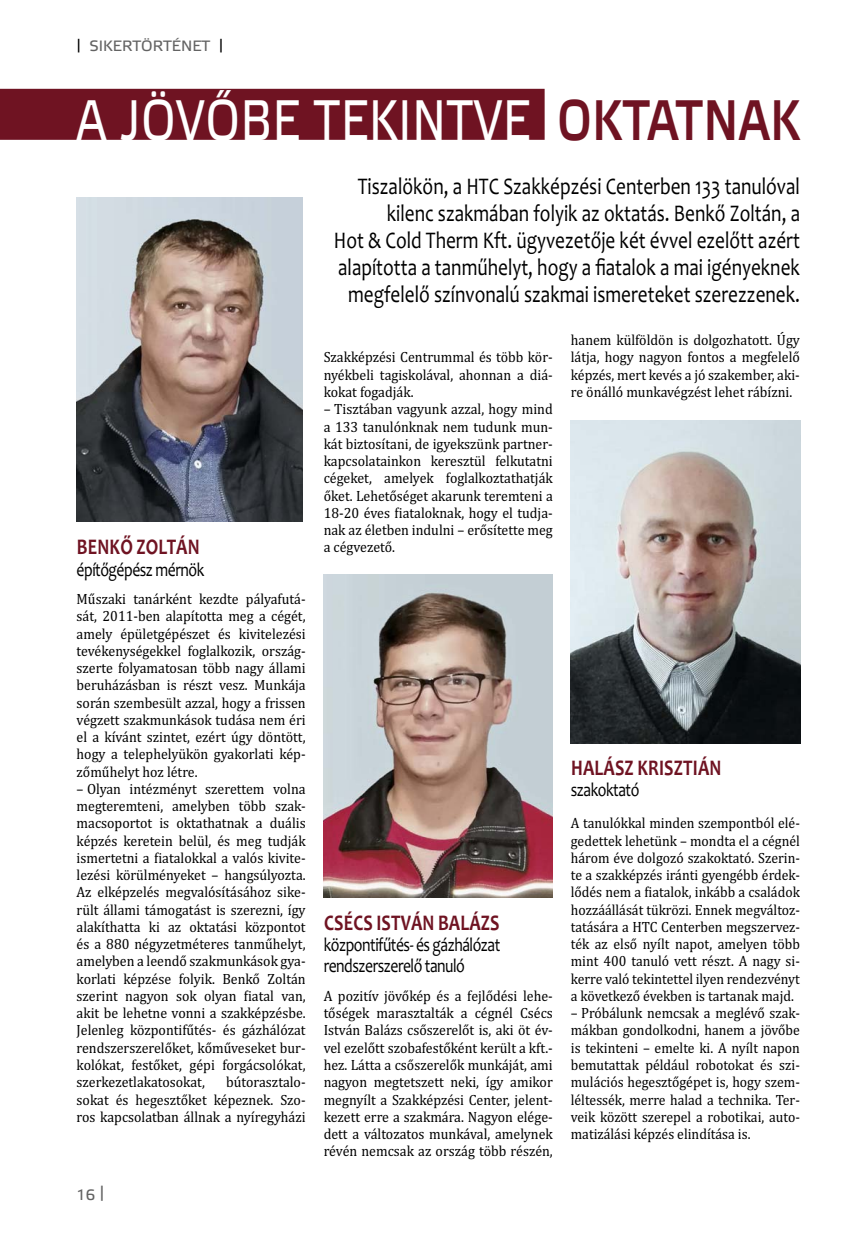
<style>
.page{position:relative;width:851px;height:1242px;background:#fff}
.page>*{position:absolute;margin:0;border:0;box-sizing:border-box;transform-origin:0 0}
.t1{font:57px "Etelka Text Pro";letter-spacing:.02em;color:#fff;scale:.78 1}
.t2{font:24px/27px "Candara";color:#000;text-align:right;scale:.8 1}
.t3{font:700 22.5px "Candara";letter-spacing:.01em;color:#6f1322;scale:.8 1}
.t4{font:19.5px/21px "Candara";letter-spacing:-.03em;color:#000;scale:.8 1}
.t5{font:15px/17.2px "Cambria";color:#000;text-align:justify;scale:.93 1}
.t6{font:15px/17.2px "Cambria";color:#000;text-align:justify;scale:.92 1}
.t7{font:15px "Etelka Text Pro";color:#636363}
.s1{font-size:13.5px;color:#000}
.s2{font-family:"Etelka Medium Pro";color:#6f1322}
</style>
<div class="page">
<div style="left:0;top:89px;width:544px;height:51px;background:#6f1322"></div>
<img style="left:77px;top:198px;width:225px;height:323px">
<img style="left:323px;top:574px;width:229px;height:323px">
<img style="left:570px;top:420px;width:230px;height:323px">
<p class="t7" style="left:77px;top:41px;width:148px"><span class="s1">|</span> SIKERTÖRTÉNET <span class="s1">|</span></p>
<h1 class="t1" style="left:77px;top:99px;width:928px">A JÖVŐBE TEKINTVE <span class="s2">OKTATNAK</span></h1>
<p class="t2" style="left:334px;top:175px;width:584px">Tiszalökön, a HTC Szakképzési Centerben 133 tanulóval kilenc szakmában folyik az oktatás. Benkő Zoltán, a<br>Hot &amp; Cold Therm Kft. ügyvezetője két évvel ezelőtt azért alapította a tanműhelyt, hogy a fiatalok a mai igényeknek megfelelő színvonalú szakmai ismereteket szerezzenek.</p>
<h3 class="t3" style="left:77px;top:539px;width:155px">BENKŐ ZOLTÁN</h3>
<h3 class="t4" style="left:77px;top:561px;width:161px">építőgépész mérnök</h3>
<p class="t5" style="left:77px;top:592px;width:248px">Műszaki tanárként kezdte pályafutá&shy;sát, 2011-ben alapította meg a cégét, amely épületgépészet és kivitelezési tevékenységekkel foglalkozik, ország&shy;szerte folyamatosan több nagy állami beruházásban is részt vesz. Munkája során szembesült azzal, hogy a frissen végzett szakmunkások tudása nem éri el a kívánt szintet, ezért úgy döntött, hogy a telephelyükön gyakorlati kép&shy;zőműhelyt hoz létre.</p>
<p class="t5" style="left:77px;top:781px;width:248px">– Olyan intézményt szerettem volna megteremteni, amelyben több szak&shy;macsoportot is oktathatnak a duális képzés keretein belül, és meg tudják ismertetni a -iatalokkal a valós kivite&shy;lezési körülményeket – hangsúlyozta.<br>Az elképzelés megvalósításához sike&shy;rült állami támogatást is szerezni, így alakíthatta ki az oktatási központot és a 880 négyzetméteres tanműhelyt, amelyben a leendő szakmunkások gya&shy;korlati képzése folyik. Benkő Zoltán szerint nagyon sok olyan -iatal van, akit be lehetne vonni a szakképzésbe.<br>Jelenleg központifűtés- és gázhálózat rendszerszerelőket, kőműveseket bur&shy;kolókat, festőket, gépi forgácsolókat, szerkezetlakatosokat,</p>
<p class="t5" style="left:77px;top:1075px;width:248px;text-indent:150px">bútorasztalo&shy;sokat és hegesztőket képeznek. Szo&shy;ros kapcsolatban állnak a nyíregyházi</p>
<p class="t7" style="left:77px;top:1189px;width:29px">16 |</p>
<p class="t5" style="left:323px;top:350px;width:248px">Szakképzési Centrummal és több kör&shy;nyékbeli tagiskolával, ahonnan a diá&shy;kokat fogadják.</p>
<p class="t5" style="left:323px;top:402px;width:248px">– Tisztában vagyunk azzal, hogy mind a 133 tanulónknak nem tudunk mun&shy;kát biztosítani, de igyekszünk partner&shy;kapcsolatainkon keresztül fel kutatni cégeket, amelyek foglalkoztathatják őket. Lehetőséget akarunk teremteni a 18-20 éves -iataloknak, hogy el tudja&shy;nak az életben indulni – erősítette meg a cégvezető.</p>
<h3 class="t3" style="left:324px;top:915px;width:221px">CSÉCS ISTVÁN BALÁZS</h3>
<h3 class="t4" style="left:323px;top:936px;width:222px">központifűtés- és gázhálózat rendszerszerelő tanuló</h3>
<p class="t5" style="left:323px;top:988px;width:248px">A pozitív jövőkép és a fejlődési lehe&shy;tőségek marasztalták a cégnél Csécs István Balázs csőszerelőt is, aki öt év&shy;vel ezelőtt szobafestőként került a kft.- hez. Látta a csőszerelők munkáját, ami nagyon megtetszett neki, így amikor megnyílt a Szakképzési Center, jelent&shy;kezett erre a szakmára. Nagyon elége&shy;dett a változatos munkával, amelynek révén nemcsak az ország több részén,</p>
<p class="t5" style="left:570px;top:333px;width:248px">hanem külföldön is dolgozhatott. Úgy látja, hogy nagyon fontos a megfelelő képzés, mert kevés a jó szakember, aki&shy;re önálló munkavégzést lehet rábízni.</p>
<h3 class="t3" style="left:571px;top:759px;width:189px">HALÁSZ KRISZTIÁN</h3>
<h3 class="t4" style="left:570px;top:781px;width:87px">szakoktató</h3>
<p class="t6" style="left:570px;top:816px;width:250px">A tanulókkal minden szempontból elé&shy;gedettek lehetünk – mondta el a cégnél három éve dolgozó szakoktató. Szerin&shy;te a szakképzés iránti gyengébb érdek&shy;lődés nem a -iatalok, inkább a családok hozzáállását tükrözi. Ennek megváltoz&shy;tatására a HTC Centerben megszervez&shy;ték az első nyílt napot, amelyen több mint 400 tanuló vett részt. A nagy si&shy;kerre való tekintettel ilyen rendezvényt a következő években is tartanak majd.</p>
<p class="t6" style="left:570px;top:1006px;width:250px">– Próbálunk nemcsak a meglévő szak&shy;mákban gondolkodni, hanem a jövőbe is tekinteni – emelte ki. A nyílt napon bemutattak például robotokat és szi&shy;mulációs hegesztőgépet is, hogy szem&shy;léltessék, merre halad a technika. Ter&shy;veik között szerepel a robotikai, auto&shy;matizálási képzés elindítása is.</p>
</div>
